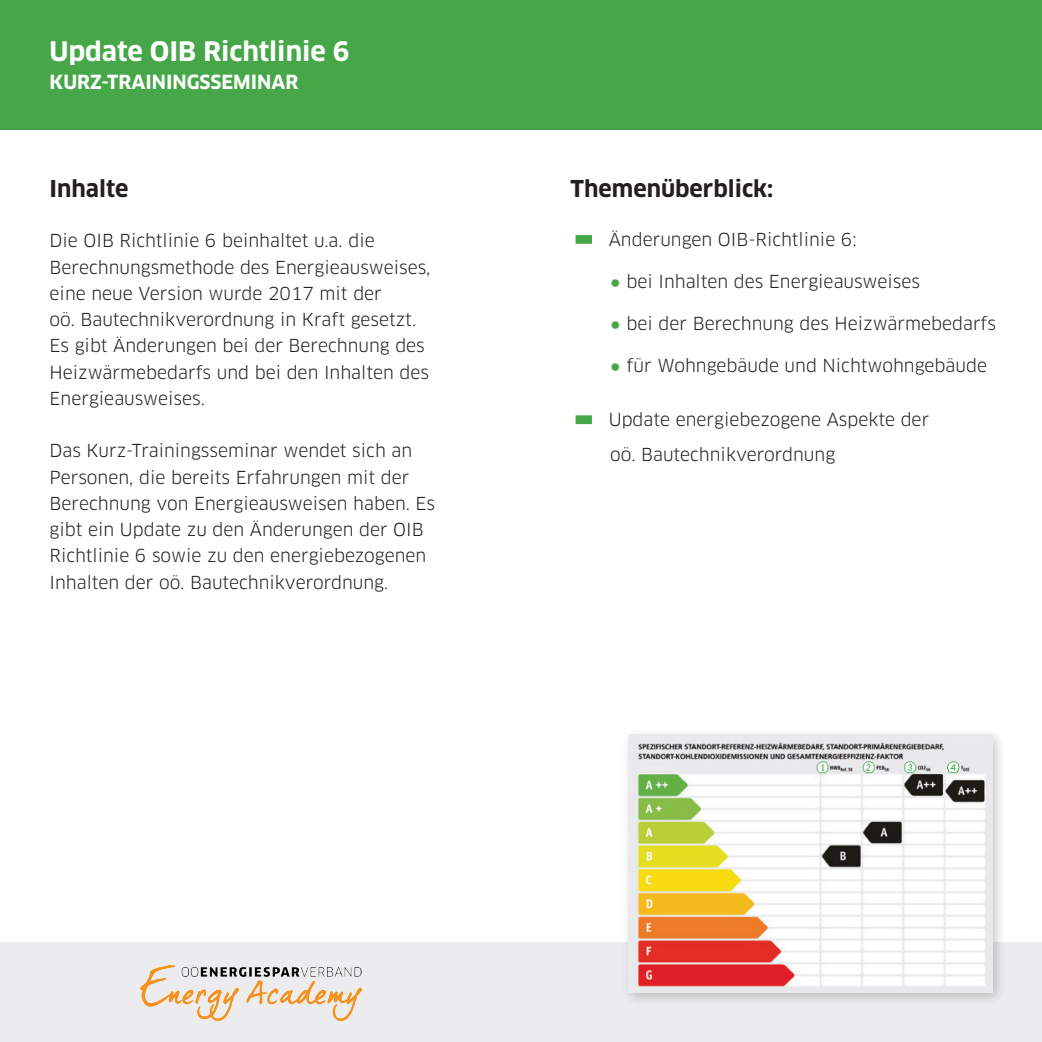
<style>
.page{position:relative;width:1042px;height:1042px;background:#fff}
.page>*{position:absolute;margin:0;border:0;box-sizing:border-box;transform-origin:0 0}
.t1{font:700 26.25px "Clan Pro";color:#fff}
.t2{font:700 22.75px "Clan Pro";color:#231f20}
.t3{font:700 19.07px "Clan Pro";color:#fff}
.t4{font:17.5px/26.2px "Clan Pro";color:#231f20}
.s1{font-family:"Arial Narrow";color:#45a748}
</style>
<div class="page">
<div style="left:0;top:942px;width:1042px;height:100px;background:#ececee"></div>
<div style="left:575px;top:235px;width:17px;height:9px;background:#45a748;border:2px solid #45a748"></div>
<div style="left:575px;top:415px;width:17px;height:9px;background:#45a748;border:2px solid #45a748"></div>
<div style="left:0;top:0;width:1042px;height:129px;background:#45a748"></div>
<img style="left:141px;top:965px;width:220px;height:55px">
<div style="left:621px;top:728px;width:386px;height:278px;background:#231f20;opacity:.25"></div>
<img style="left:628px;top:735px;width:364px;height:257px">
<h1 class="t1" style="left:50px;top:36px;width:302px">Update OIB Richtlinie 6</h1>
<p class="t3" style="left:50px;top:70px;width:250px">KURZ-TRAININGSSEMINAR</p>
<h2 class="t2" style="left:50px;top:175px;width:80px">Inhalte</h2>
<p class="t4" style="left:50px;top:228px;width:382px">Die OIB Richtlinie 6 beinhaltet u.a. die Berechnungsmethode des Energieausweises, eine neue Version wurde 2017 mit der<br>oö. Bautechnikverordnung in Kraft gesetzt.<br>Es gibt Änderungen bei der Berechnung des Heizwärmebedarfs und bei den Inhalten des Energieausweises.</p>
<p class="t4" style="left:50px;top:438px;width:387px">Das Kurz-Trainingsseminar wendet sich an Personen, die bereits Erfahrungen mit der Berechnung von Energieausweisen haben. Es gibt ein Update zu den Änderungen der OIB Richtlinie 6 sowie zu den energiebezogenen Inhalten der oö. Bautechnikverordnung.</p>
<h2 class="t2" style="left:570px;top:175px;width:204px">Themenüberblick:</h2>
<p class="t4" style="left:609px;top:226px;width:249px">Änderungen OIB-Richtlinie 6:</p>
<p class="t4" style="left:610px;top:268px;width:311px"><span class="s1">●</span> bei Inhalten des Energieausweises</p>
<p class="t4" style="left:610px;top:310px;width:387px"><span class="s1">●</span> bei der Berechnung des Heizwärmebedarfs</p>
<p class="t4" style="left:610px;top:352px;width:378px"><span class="s1">●</span> für Wohngebäude und Nichtwohngebäude</p>
<p class="t4" style="left:609px;top:402px;width:322px;line-height:35px">Update energiebezogene Aspekte der oö. Bautechnikverordnung</p>
</div>
